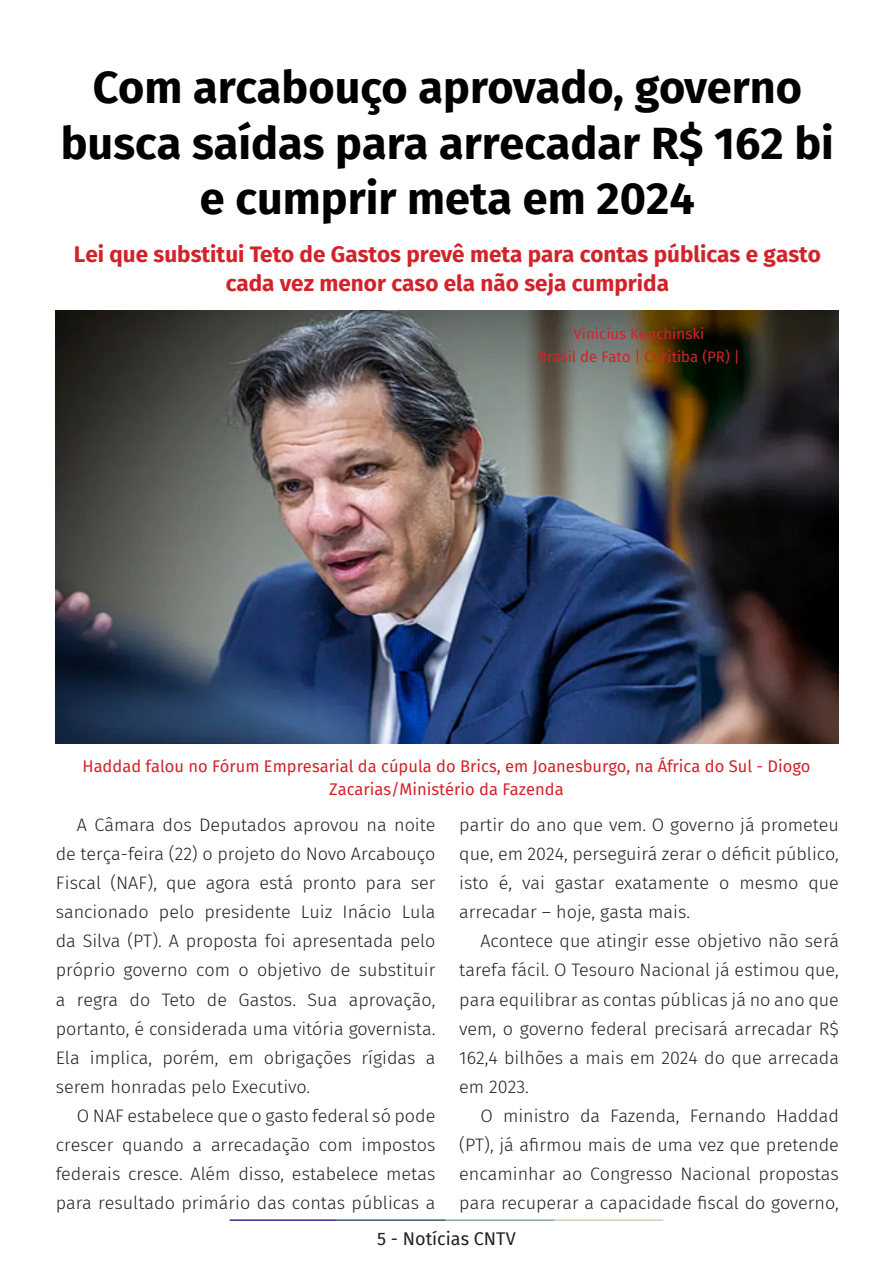
<style>
.page{position:relative;width:893px;height:1263px;background:#fff}
.page>*{position:absolute;margin:0;border:0;box-sizing:border-box;transform-origin:0 0}
.t1{font:700 45px/55.5px "Fira Sans";color:#000001;text-align:center}
.t2{font:700 22.5px/28.5px "Fira Sans";color:#d1232a;text-align:center}
.t3{font:300 18px/29.1px "Fira Sans";color:#231f20;text-align:justify}
.t4{font:18px "Fira Sans";color:#231f20}
.t5{font:16.5px/22.5px "Fira Sans";color:#d1232a;text-align:center}
.t6{font:15px "Fira Sans";color:#d1232a}
</style>
<div class="page">
<hr style="left:230px;top:1219px;width:107px;height:2px;background:#2f3088">
<hr style="left:337px;top:1219px;width:109px;height:2px;background:#3a5f6d">
<hr style="left:446px;top:1219px;width:109px;height:2px;background:#87a59a">
<hr style="left:555px;top:1219px;width:108px;height:2px;background:#c6d5b7">
<img style="left:56px;top:310px;width:783px;height:433px">
<p class="t1" style="left:61px;top:57px;width:775px">Com arcabouço aprovado, governo busca saídas para arrecadar R$ 162 bi e cumprir meta em 2024</p>
<p class="t2" style="left:74px;top:238px;width:748px">Lei que substitui Teto de Gastos prevê meta para contas públicas e gasto cada vez menor caso ela não seja cumprida</p>
<p class="t6" style="left:574px;top:323px;width:132px">Vinicius Konchinski</p>
<p class="t6" style="left:538px;top:345px;width:203px">Brasil de Fato | Curitiba (PR) |</p>
<p class="t5" style="left:82px;top:755px;width:730px">Haddad falou no Fórum Empresarial da cúpula do Brics, em Joanesburgo, na África do Sul - Diogo<br>Zacarias/Ministério da Fazenda</p>
<p class="t3" style="left:56px;top:810px;width:381px;text-indent:21px">A Câmara dos Deputados aprovou na noite de terça-feira (22) o projeto do Novo Arcabouço Fiscal (NAF), que agora está pronto para ser sancionado pelo presidente Luiz Inácio Lula da Silva (PT). A proposta foi apresentada pelo próprio governo com o objetivo de substituir a regra do Teto de Gastos. Sua aprovação, portanto, é considerada uma vitória governista.<br>Ela implica, porém, em obrigações rígidas a serem honradas pelo Executivo.</p>
<p class="t3" style="left:56px;top:1101px;width:381px;text-indent:21px">O NAF estabelece que o gasto federal só pode crescer quando a arrecadação com impostos federais cresce. Além disso, estabelece metas para resultado primário das contas públicas a</p>
<p class="t3" style="left:459px;top:810px;width:381px">partir do ano que vem. O governo já prometeu que, em 2024, perseguirá zerar o déficit público, isto é, vai gastar exatamente o mesmo que arrecadar – hoje, gasta mais.</p>
<p class="t3" style="left:459px;top:926px;width:381px;text-indent:21px">Acontece que atingir esse objetivo não será tarefa fácil. O Tesouro Nacional já estimou que, para equilibrar as contas públicas já no ano que vem, o governo federal precisará arrecadar R$ 162,4 bilhões a mais em 2024 do que arrecada em 2023.</p>
<p class="t3" style="left:459px;top:1101px;width:381px;text-indent:21px">O ministro da Fazenda, Fernando Haddad (PT), já afirmou mais de uma vez que pretende encaminhar ao Congresso Nacional propostas para recuperar a capacidade fiscal do governo,</p>
<p class="t4" style="left:377px;top:1225px;width:140px">5 - Notícias CNTV</p>
</div>
